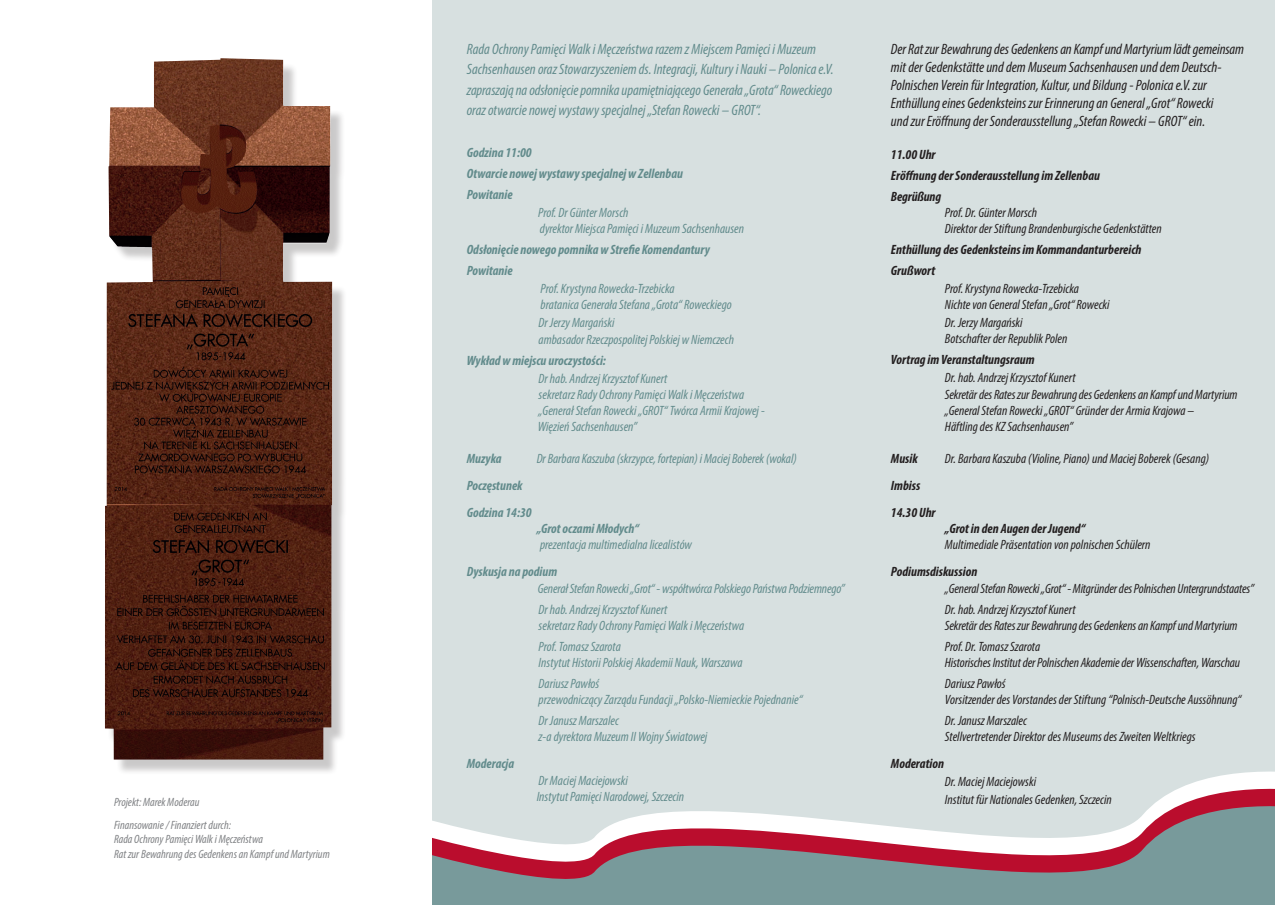
<style>
.page{position:relative;width:1275px;height:905px;background:#fff}
.page>*{position:absolute;margin:0;border:0;box-sizing:border-box;transform-origin:0 0}
.t1{font:italic condensed 15px "Myriad Pro";color:#231f20}
.t2{font:italic condensed 15px "Myriad Pro";color:#628b8c}
.t3{font:italic condensed 13.5px/21px "Myriad Pro";color:#231f20}
.t4{font:italic condensed 13.5px "Myriad Pro";color:#628b8c}
.t5{font:italic 700 condensed 13.5px "Myriad Pro";color:#628b8c}
.t6{font:italic 700 condensed 13.5px "Myriad Pro";color:#231f20}
.t7{font:italic condensed 12px "Myriad Pro";color:#808285}
</style>
<div class="page">
<div style="left:391px;top:0;width:884px;height:868px;background:#d7e0e0"></div>
<svg style="left:431px;top:778px;width:844px;height:17px"></svg>
<svg style="left:431px;top:795px;width:844px;height:110px"></svg>
<div style="left:0;top:0;width:431px;height:905px;background:#fff"></div>
<div style="left:108px;top:61px;width:239px;height:714px;background:#231f20;opacity:.24"></div>
<img style="left:105px;top:58px;width:227px;height:702px">
<svg style="left:1268px;top:898px;width:7px;height:7px"></svg>
<p class="t7" style="left:114px;top:794px;width:87px">Projekt: Marek Moderau</p>
<p class="t7" style="left:114px;top:818px;width:119px">Finansowanie / Finanziert durch:</p>
<p class="t7" style="left:114px;top:832px;width:151px">Rada Ochrony Pamięci Walk i Męczeństwa</p>
<p class="t7" style="left:114px;top:846px;width:217px">Rat zur Bewahrung des Gedenkens an Kampf und Martyrium</p>
<p class="t2" style="left:467px;top:40px;width:351px">Rada Ochrony Pamięci Walk i Męczeństwa razem z Miejscem Pamięci i Muzeum</p>
<p class="t2" style="left:467px;top:60px;width:368px">Sachsenhausen oraz Stowarzyszeniem ds. Integracji, Kultury i Nauki – Polonica e.V.</p>
<p class="t2" style="left:467px;top:81px;width:367px">zapraszają na odsłonięcie pomnika upamiętniającego Generała „Grota“ Roweckiego</p>
<p class="t2" style="left:467px;top:101px;width:296px">oraz otwarcie nowej wystawy specjalnej „Stefan Rowecki – GROT“.</p>
<p class="t5" style="left:467px;top:144px;width:66px">Godzina 11:00</p>
<p class="t5" style="left:467px;top:165px;width:218px">Otwarcie nowej wystawy specjalnej w Zellenbau</p>
<p class="t5" style="left:467px;top:186px;width:47px">Powitanie</p>
<p class="t4" style="left:538px;top:204px;width:92px">Prof. Dr Günter Morsch</p>
<p class="t4" style="left:540px;top:221px;width:206px">dyrektor Miejsca Pamięci i Muzeum Sachsenhausen</p>
<p class="t5" style="left:467px;top:241px;width:245px">Odsłonięcie nowego pomnika w Strefie Komendantury</p>
<p class="t5" style="left:467px;top:262px;width:47px">Powitanie</p>
<p class="t4" style="left:541px;top:281px;width:136px">Prof. Krystyna Rowecka-Trzebicka</p>
<p class="t4" style="left:541px;top:297px;width:193px">bratanica Generała Stefana „Grota“ Roweckiego</p>
<p class="t4" style="left:539px;top:315px;width:77px">Dr Jerzy Margański</p>
<p class="t4" style="left:539px;top:331px;width:197px">ambasador Rzeczpospolitej Polskiej w Niemczech</p>
<p class="t5" style="left:467px;top:352px;width:141px">Wykład w miejscu uroczystości:</p>
<p class="t4" style="left:539px;top:370px;width:130px">Dr hab. Andrzej Krzysztof Kunert</p>
<p class="t4" style="left:539px;top:386px;width:207px">sekretarz Rady Ochrony Pamięci Walk i Męczeństwa</p>
<p class="t4" style="left:539px;top:402px;width:228px">„Generał Stefan Rowecki „GROT“ Twórca Armii Krajowej -</p>
<p class="t4" style="left:538px;top:419px;width:101px">Więzień Sachsenhausen”</p>
<p class="t5" style="left:467px;top:450px;width:36px">Muzyka</p>
<p class="t4" style="left:537px;top:450px;width:262px">Dr Barbara Kaszuba (skrzypce, fortepian) i Maciej Boberek (wokal)</p>
<p class="t5" style="left:467px;top:477px;width:57px">Poczęstunek</p>
<p class="t5" style="left:467px;top:504px;width:66px">Godzina 14:30</p>
<p class="t5" style="left:537px;top:520px;width:104px">„Grot oczami Młodych“</p>
<p class="t4" style="left:540px;top:537px;width:153px">prezentacja multimedialna licealistów</p>
<p class="t5" style="left:467px;top:563px;width:92px">Dyskusja na podium</p>
<p class="t4" style="left:538px;top:580px;width:309px">Generał Stefan Rowecki „Grot“ - współtwórca Polskiego Państwa Podziemnego”</p>
<p class="t4" style="left:539px;top:601px;width:130px">Dr hab. Andrzej Krzysztof Kunert</p>
<p class="t4" style="left:539px;top:617px;width:207px">sekretarz Rady Ochrony Pamięci Walk i Męczeństwa</p>
<p class="t4" style="left:539px;top:638px;width:84px">Prof. Tomasz Szarota</p>
<p class="t4" style="left:539px;top:654px;width:205px">Instytut Historii Polskiej Akademii Nauk, Warszawa</p>
<p class="t4" style="left:539px;top:675px;width:62px">Dariusz Pawłoś</p>
<p class="t4" style="left:539px;top:692px;width:265px">przewodniczący Zarządu Fundacji „Polsko-Niemieckie Pojednanie“</p>
<p class="t4" style="left:539px;top:713px;width:82px">Dr Janusz Marszalec</p>
<p class="t4" style="left:539px;top:729px;width:170px">z-a dyrektora Muzeum II Wojny Światowej</p>
<p class="t5" style="left:467px;top:755px;width:49px">Moderacja</p>
<p class="t4" style="left:539px;top:772px;width:91px">Dr Maciej Maciejowski</p>
<p class="t4" style="left:537px;top:788px;width:149px">Instytut Pamięci Narodowej, Szczecin</p>
<p class="t1" style="left:891px;top:40px;width:355px">Der Rat zur Bewahrung des Gedenkens an Kampf und Martyrium lädt gemeinsam</p>
<p class="t1" style="left:891px;top:58px;width:332px">mit der Gedenkstätte und dem Museum Sachsenhausen und dem Deutsch-</p>
<p class="t1" style="left:891px;top:76px;width:318px">Polnischen Verein für Integration, Kultur, und Bildung - Polonica e.V. zur</p>
<p class="t1" style="left:891px;top:94px;width:324px">Enthüllung eines Gedenksteins zur Erinnerung an General „Grot“ Rowecki</p>
<p class="t1" style="left:891px;top:112px;width:316px">und zur Eröffnung der Sonderausstellung „Stefan Rowecki – GROT“ ein.</p>
<p class="t6" style="left:891px;top:146px;width:46px">11.00 Uhr</p>
<p class="t6" style="left:891px;top:167px;width:211px">Eröffnung der Sonderausstellung im Zellenbau</p>
<p class="t6" style="left:891px;top:188px;width:52px">Begrüßung</p>
<p class="t3" style="left:945px;top:202px;width:94px">Prof. Dr. Günter Morsch</p>
<p class="t3" style="left:945px;top:218px;width:218px">Direktor der Stiftung Brandenburgische Gedenkstätten</p>
<p class="t6" style="left:891px;top:241px;width:252px">Enthüllung des Gedenksteins im Kommandanturbereich</p>
<p class="t6" style="left:891px;top:262px;width:46px">Grußwort</p>
<p class="t3" style="left:945px;top:278px;width:136px">Prof. Krystyna Rowecka-Trzebicka</p>
<p class="t3" style="left:945px;top:294px;width:166px">Nichte von General Stefan „Grot“ Rowecki</p>
<p class="t3" style="left:945px;top:312px;width:79px">Dr. Jerzy Margański</p>
<p class="t3" style="left:945px;top:328px;width:124px">Botschafter der Republik Polen</p>
<p class="t6" style="left:891px;top:352px;width:145px">Vortrag im Veranstaltungsraum</p>
<p class="t3" style="left:945px;top:367px;width:132px">Dr. hab. Andrzej Krzysztof Kunert</p>
<p class="t3" style="left:945px;top:384px;width:294px">Sekretär des Rates zur Bewahrung des Gedenkens an Kampf und Martyrium</p>
<p class="t3" style="left:945px;top:400px;width:251px">„General Stefan Rowecki „GROT“ Gründer der Armia Krajowa –</p>
<p class="t3" style="left:945px;top:416px;width:130px">Häftling des KZ Sachsenhausen”</p>
<p class="t6" style="left:891px;top:450px;width:28px">Musik</p>
<p class="t3" style="left:945px;top:448px;width:266px">Dr. Barbara Kaszuba (Violine, Piano) und Maciej Boberek (Gesang)</p>
<p class="t6" style="left:891px;top:477px;width:31px">Imbiss</p>
<p class="t6" style="left:891px;top:504px;width:46px">14.30 Uhr</p>
<p class="t6" style="left:945px;top:520px;width:142px">„Grot in den Augen der Jugend“</p>
<p class="t3" style="left:945px;top:534px;width:207px">Multimediale Präsentation von polnischen Schülern</p>
<p class="t6" style="left:891px;top:563px;width:88px">Podiumsdiskussion</p>
<p class="t3" style="left:945px;top:577px;width:310px">„General Stefan Rowecki „Grot“ - Mitgründer des Polnischen Untergrundstaates”<br>Dr. hab. Andrzej Krzysztof Kunert</p>
<p class="t3" style="left:945px;top:615px;width:294px">Sekretär des Rates zur Bewahrung des Gedenkens an Kampf und Martyrium</p>
<p class="t3" style="left:945px;top:636px;width:97px">Prof. Dr. Tomasz Szarota</p>
<p class="t3" style="left:945px;top:652px;width:297px">Historisches Institut der Polnischen Akademie der Wissenschaften, Warschau</p>
<p class="t3" style="left:945px;top:673px;width:62px">Dariusz Pawłoś</p>
<p class="t3" style="left:945px;top:689px;width:298px">Vorsitzender des Vorstandes der Stiftung “Polnisch-Deutsche Aussöhnung“</p>
<p class="t3" style="left:945px;top:710px;width:84px">Dr. Janusz Marszalec</p>
<p class="t3" style="left:945px;top:726px;width:252px">Stellvertretender Direktor des Museums des Zweiten Weltkriegs</p>
<p class="t6" style="left:891px;top:755px;width:55px">Moderation</p>
<p class="t3" style="left:945px;top:771px;width:93px">Dr. Maciej Maciejowski</p>
<p class="t3" style="left:945px;top:789px;width:168px">Institut für Nationales Gedenken, Szczecin</p>
</div>
